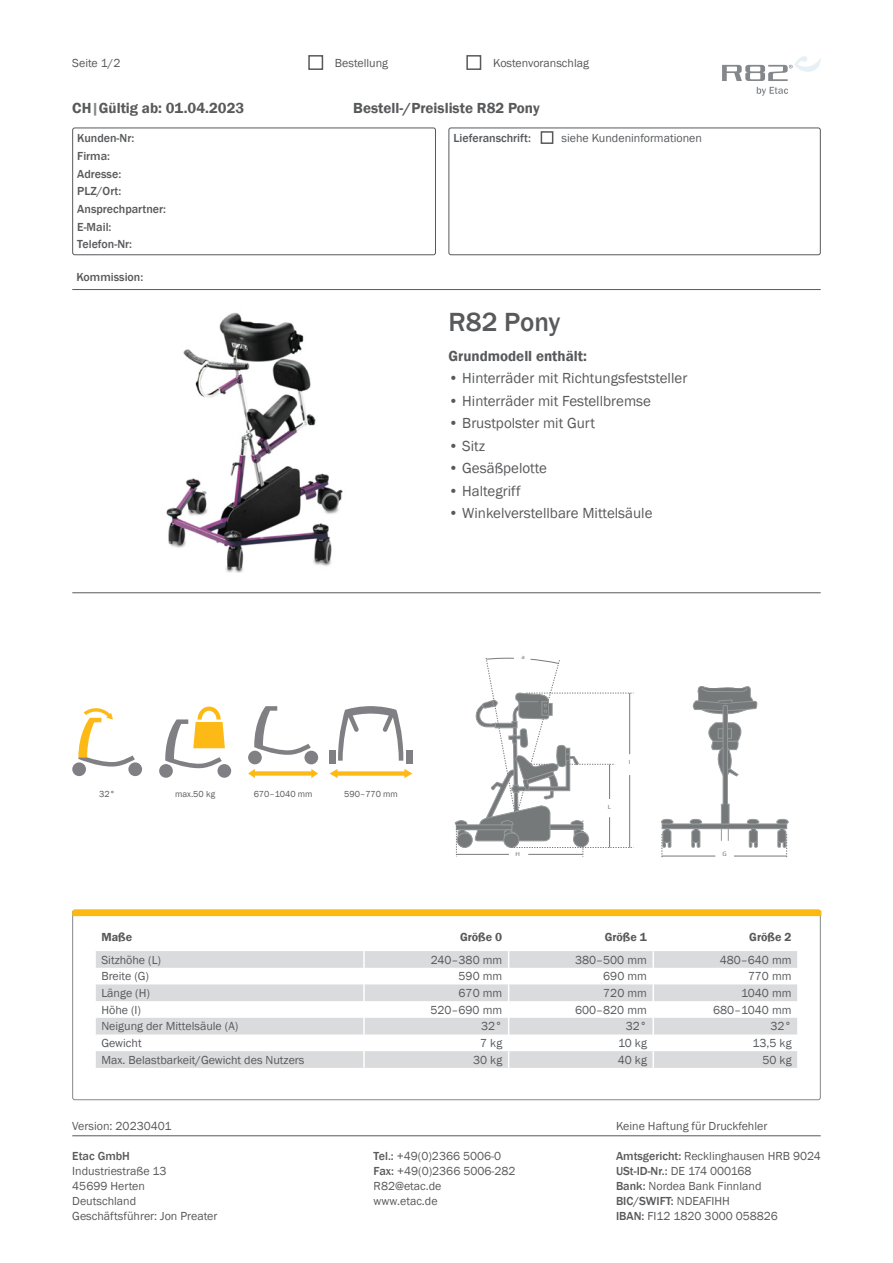
<style>
.page{position:relative;width:893px;height:1263px;background:#fff}
.page>*{position:absolute;margin:0;border:0;box-sizing:border-box;transform-origin:0 0}
.t1{font:500 27px "Franklin Gothic";color:#58595b}
.t2{font:15px "Franklin Gothic";color:#58595b}
.t3{font:600 15px "Franklin Gothic";color:#58595b}
.t4{font:12px/15px "Franklin Gothic";color:#58595b}
.t5{font:500 12px/17.7px "Franklin Gothic";color:#58595b}
.t6{font:600 12px "Franklin Gothic";color:#58595b}
.t7{font:9px "Franklin Gothic";color:#58595b}
.t8{font:6.75px "Mdd";color:#76797a}
.t9{font:6.3px "Mdd";color:#76797a}
.s1{color:#84888c}
.s2{font-weight:500}
</style>
<div class="page">
<svg style="left:722px;top:56px;width:99px;height:25px"></svg>
<svg style="left:757px;top:87px;width:31px;height:9px"></svg>
<div style="left:72px;top:128px;width:364px;height:127px;border:1px solid #58595b;border-radius:2px"></div>
<div style="left:448px;top:128px;width:373px;height:127px;border:1px solid #58595b;border-radius:2px"></div>
<hr style="left:72px;top:289px;width:749px;height:1px;background:#58595b">
<div style="left:308px;top:55px;width:15px;height:15px;border:2px solid #58595b"></div>
<div style="left:466px;top:55px;width:15px;height:15px;border:2px solid #58595b"></div>
<div style="left:541px;top:131px;width:12px;height:13px;border:2px solid #58595b"></div>
<svg style="left:96px;top:951px;width:701px;height:117px;fill:#d9dbdd"></svg>
<svg style="left:508px;top:951px;width:1px;height:117px"></svg>
<svg style="left:652px;top:951px;width:2px;height:117px"></svg>
<svg style="left:363px;top:951px;width:2px;height:117px"></svg>
<div style="left:72px;top:910px;width:749px;height:6px;background:#fdb913"></div>
<svg style="left:454px;top:657px;width:178px;height:200px"></svg>
<hr style="left:456px;top:854px;width:53px;height:1px;background:#76797a">
<hr style="left:528px;top:854px;width:55px;height:1px;background:#76797a">
<div style="left:662px;top:824px;width:125px;height:5px;background:#76797a"></div>
<div style="left:662px;top:824px;width:125px;height:5px;border:1px solid #96999c"></div>
<svg style="left:688px;top:686px;width:74px;height:161px"></svg>
<svg style="left:661px;top:819px;width:15px;height:39px"></svg>
<svg style="left:774px;top:819px;width:15px;height:39px"></svg>
<hr style="left:662px;top:856px;width:53px;height:1px;background:#76797a">
<hr style="left:734px;top:856px;width:53px;height:1px;background:#76797a">
<div style="left:72px;top:762px;width:14px;height:14px;background:#807f83;border-radius:50%"></div>
<div style="left:128px;top:762px;width:14px;height:14px;background:#807f83;border-radius:50%"></div>
<svg style="left:78px;top:708px;width:57px;height:58px"></svg>
<svg style="left:254px;top:706px;width:57px;height:49px"></svg>
<div style="left:248px;top:751px;width:14px;height:13px;background:#807f83;border-radius:50%"></div>
<div style="left:304px;top:751px;width:14px;height:13px;background:#807f83;border-radius:50%"></div>
<svg style="left:248px;top:769px;width:70px;height:9px"></svg>
<div style="left:329px;top:750px;width:7px;height:14px;background:#807f83"></div>
<div style="left:407px;top:750px;width:6px;height:14px;background:#807f83"></div>
<svg style="left:338px;top:706px;width:65px;height:55px"></svg>
<svg style="left:330px;top:769px;width:82px;height:9px"></svg>
<div style="left:159px;top:764px;width:14px;height:14px;background:#807f83;border-radius:50%"></div>
<div style="left:217px;top:764px;width:14px;height:14px;background:#807f83;border-radius:50%"></div>
<svg style="left:165px;top:706px;width:60px;height:62px"></svg>
<hr style="left:72px;top:592px;width:749px;height:1px;background:#58595b">
<img style="left:166px;top:312px;width:177px;height:261px">
<hr style="left:72px;top:1135px;width:749px;height:1px;background:#58595b">
<p class="t4" style="left:72px;top:55px;width:50px">Seite 1/2</p>
<p class="t4" style="left:335px;top:55px;width:55px">Bestellung</p>
<p class="t4" style="left:493px;top:55px;width:97px">Kostenvoranschlag</p>
<p class="t3" style="left:72px;top:99px;width:174px">CH<span class="s1">|</span>Gültig ab: 01.04.2023</p>
<p class="t3" style="left:353px;top:99px;width:188px">Bestell-/Preisliste R82 Pony</p>
<p class="t5" style="left:77px;top:130px;width:90px">Kunden-Nr:<br>Firma:<br>Adresse:<br>PLZ/Ort:<br>Ansprechpartner:<br>E-Mail:<br>Telefon-Nr:</p>
<p class="t5" style="left:453px;top:130px;width:79px">Lieferanschrift:</p>
<p class="t4" style="left:561px;top:131px;width:142px">siehe Kundeninformationen</p>
<p class="t5" style="left:77px;top:268px;width:68px">Kommission:</p>
<h1 class="t1" style="left:448px;top:305px;width:113px">R82 Pony</h1>
<p class="t3" style="left:448px;top:346px;width:140px">Grundmodell enthält:</p>
<p class="t2" style="left:448px;top:369px;width:240px">• Hinterräder mit Richtungsfeststeller</p>
<p class="t2" style="left:448px;top:391px;width:204px">• Hinterräder mit Festellbremse</p>
<p class="t2" style="left:448px;top:414px;width:148px">• Brustpolster mit Gurt</p>
<p class="t2" style="left:448px;top:436px;width:38px">• Sitz</p>
<p class="t2" style="left:448px;top:459px;width:100px">• Gesäßpelotte</p>
<p class="t2" style="left:448px;top:481px;width:74px">• Haltegriff</p>
<p class="t2" style="left:448px;top:504px;width:206px">• Winkelverstellbare Mittelsäule</p>
<p class="t7" style="left:99px;top:788px;width:17px">32°</p>
<p class="t7" style="left:175px;top:788px;width:41px">max.50 kg</p>
<p class="t7" style="left:254px;top:788px;width:60px">670–1040 mm</p>
<p class="t7" style="left:344px;top:788px;width:55px">590–770 mm</p>
<p class="t9" style="left:521px;top:653px;width:5px">a</p>
<p class="t9" style="left:608px;top:803px;width:5px">L</p>
<p class="t9" style="left:629px;top:759px;width:3px">I</p>
<p class="t9" style="left:516px;top:850px;width:6px">H</p>
<p class="t8" style="left:722px;top:850px;width:6px">G</p>
<p class="t6" style="left:101px;top:930px;width:32px">Maße</p>
<p class="t6" style="left:460px;top:930px;width:44px">Größe 0</p>
<p class="t6" style="left:605px;top:930px;width:44px">Größe 1</p>
<p class="t6" style="left:749px;top:930px;width:44px">Größe 2</p>
<p class="t4" style="left:101px;top:952px;width:61px">Sitzhöhe (L)</p>
<p class="t4" style="left:431px;top:952px;width:73px">240–380 mm</p>
<p class="t4" style="left:575px;top:952px;width:73px">380–500 mm</p>
<p class="t4" style="left:720px;top:952px;width:73px">480–640 mm</p>
<p class="t4" style="left:101px;top:969px;width:49px">Breite (G)</p>
<p class="t4" style="left:459px;top:969px;width:45px">590 mm</p>
<p class="t4" style="left:603px;top:969px;width:45px">690 mm</p>
<p class="t4" style="left:748px;top:969px;width:45px">770 mm</p>
<p class="t4" style="left:101px;top:986px;width:50px">Länge (H)</p>
<p class="t4" style="left:459px;top:986px;width:45px">670 mm</p>
<p class="t4" style="left:603px;top:986px;width:45px">720 mm</p>
<p class="t4" style="left:741px;top:986px;width:52px">1040 mm</p>
<p class="t4" style="left:101px;top:1002px;width:41px">Höhe (I)</p>
<p class="t4" style="left:430px;top:1002px;width:73px">520–690 mm</p>
<p class="t4" style="left:575px;top:1002px;width:73px">600–820 mm</p>
<p class="t4" style="left:713px;top:1002px;width:80px">680–1040 mm</p>
<p class="t4" style="left:101px;top:1019px;width:138px">Neigung der Mittelsäule (A)</p>
<p class="t4" style="left:481px;top:1019px;width:23px">32°</p>
<p class="t4" style="left:626px;top:1019px;width:23px">32°</p>
<p class="t4" style="left:770px;top:1019px;width:23px">32°</p>
<p class="t4" style="left:101px;top:1036px;width:42px">Gewicht</p>
<p class="t4" style="left:480px;top:1036px;width:24px">7 kg</p>
<p class="t4" style="left:618px;top:1036px;width:30px">10 kg</p>
<p class="t4" style="left:752px;top:1036px;width:41px">13,5 kg</p>
<p class="t4" style="left:101px;top:1052px;width:205px">Max. Belastbarkeit/Gewicht des Nutzers</p>
<p class="t4" style="left:473px;top:1052px;width:31px">30 kg</p>
<p class="t4" style="left:618px;top:1052px;width:31px">40 kg</p>
<p class="t4" style="left:762px;top:1052px;width:31px">50 kg</p>
<p class="t4" style="left:72px;top:1118px;width:101px">Version: 20230401</p>
<p class="t5" style="left:72px;top:1148px;width:59px">Etac GmbH</p>
<p class="t4" style="left:72px;top:1164px;width:147px">Industriestraße 13<br>45699 Herten<br>Deutschland<br>Geschäftsführer: Jon Preater</p>
<p class="t4" style="left:616px;top:1118px;width:153px">Keine Haftung für Druckfehler</p>
<p class="t4" style="left:374px;top:1149px;width:143px"><span class="s2">Tel.:</span> +49(0)2366 5006-0<br><span class="s2">Fax:</span> +49(0)2366 5006-282<br>R82@etac.de<br>www.etac.de</p>
<p class="t4" style="left:616px;top:1149px;width:206px"><span class="s2">Amtsgericht:</span> Recklinghausen HRB 9024<br><span class="s2">USt-ID-Nr.:</span> DE 174 000168<br><span class="s2">Bank:</span> Nordea Bank Finnland<br><span class="s2">BIC/SWIFT:</span> NDEAFIHH<br><span class="s2">IBAN:</span> FI12 1820 3000 058826</p>
</div>
